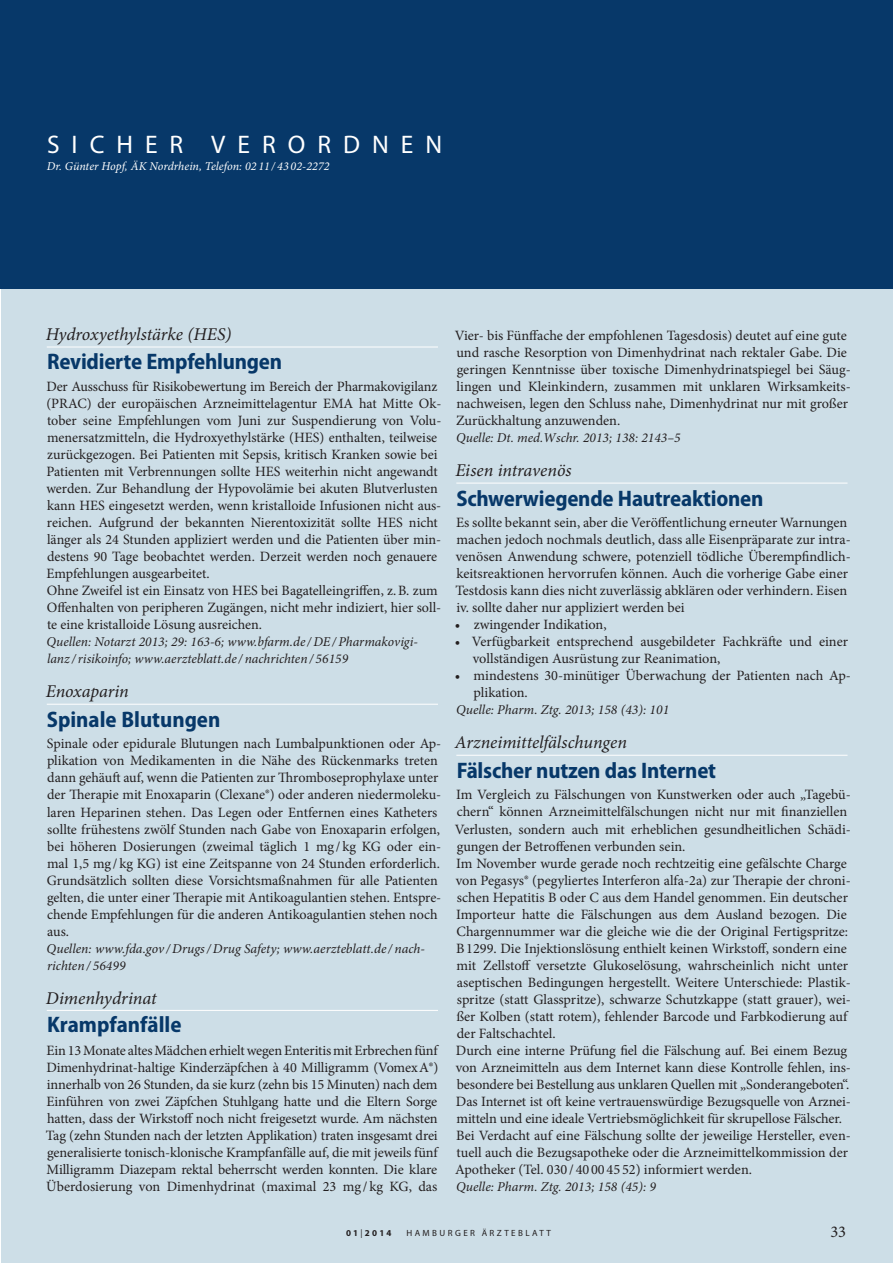
<style>
.page{position:relative;width:893px;height:1263px;background:#fff}
.page>*{position:absolute;margin:0;border:0;box-sizing:border-box;transform-origin:0 0}
.t1{font:25.5px "Myriad Pro Regular OV QIXQOC";letter-spacing:.47em;color:#fff}
.t2{font:22.5px "Myriad Pro Bold Semi Cn OV AKXQOC";letter-spacing:-.01em;color:#073869}
.t3{font:italic 18px "Minion Pro";letter-spacing:-.005em;color:#231f20}
.t4{font:16.5px "Minion Pro";color:#231f20}
.t5{font:14.25px/17px "Minion Pro";color:#231f20}
.t6{font:italic 13.5px/17px "Minion Pro";color:#231f20}
.t7{font:italic 12px "Minion Pro";color:#fff}
.t8{font:9px "Myriad Pro Regular OV QIXQOC";letter-spacing:.27em;color:#231f20}
.t9{font:9px "Myriad Pro Bold OV OIXQOC";letter-spacing:.25em;color:#231f20}
.s1{font-family:"Myriad Pro Regular OV QIXQOC"}
</style>
<div class="page">
<div style="left:1px;top:225px;width:892px;height:1038px;background:#cddee7"></div>
<div style="left:0;top:0;width:893px;height:289px;background:#073869"></div>
<hr style="left:47px;top:347px;width:391px;height:1px;background:#fff">
<hr style="left:47px;top:704px;width:391px;height:1px;background:#fff">
<hr style="left:47px;top:1010px;width:391px;height:1px;background:#fff">
<hr style="left:456px;top:483px;width:391px;height:1px;background:#fff">
<hr style="left:456px;top:755px;width:391px;height:1px;background:#fff">
<h1 class="t1" style="left:47px;top:129px;width:397px">SICHER VERORDNEN</h1>
<p class="t7" style="left:47px;top:159px;width:284px">Dr. Günter Hopf, ÄK Nordrhein, Telefon: 02 11 / 43 02-2272</p>
<p class="t3" style="left:46px;top:323px;width:187px">Hydroxyethylstärke (HES)</p>
<h2 class="t2" style="left:47px;top:348px;width:236px">Revidierte Empfehlungen</h2>
<p class="t5" style="left:46px;top:378px;width:396px">Der Ausschuss für Risikobewertung im Bereich der Pharmakovigilanz (PRAC) der europäischen Arzneimittelagentur EMA hat Mitte Ok&shy;tober seine Empfehlungen vom Juni zur Suspendierung von Volu&shy;menersatzmitteln, die Hydroxyethylstärke (HES) enthalten, teilweise zurückgezogen. Bei Patienten mit Sepsis, kritisch Kranken sowie bei Patienten mit Verbrennungen sollte HES weiterhin nicht angewandt werden. Zur Behandlung der Hypovolämie bei akuten Blutverlusten kann HES eingesetzt werden, wenn kristalloide Infusionen nicht aus&shy;reichen. Aufgrund der bekannten Nierentoxizität sollte HES nicht länger als 24 Stunden appliziert werden und die Patienten über min&shy;destens 90 Tage beobachtet werden. Derzeit werden noch genauere Empfehlungen ausgearbeitet.<br>Ohne Zweifel ist ein Einsatz von HES bei Bagatelleingriffen, z. B. zum Offenhalten von peripheren Zugängen, nicht mehr indiziert, hier soll&shy;te eine kristalloide Lösung ausreichen.</p>
<p class="t6" style="left:47px;top:633px;width:373px">Quellen: Notarzt 2013; 29: 163-6; www.bfarm.de / DE / Pharmakovigi&shy;lanz / risikoinfo; www.aerzteblatt.de / nachrichten / 56159</p>
<p class="t3" style="left:46px;top:681px;width:84px">Enoxaparin</p>
<h2 class="t2" style="left:47px;top:706px;width:175px">Spinale Blutungen</h2>
<p class="t5" style="left:47px;top:735px;width:396px">Spinale oder epidurale Blutungen nach Lumbalpunktionen oder Ap&shy;plikation von Medikamenten in die Nähe des Rückenmarks treten dann gehäuft auf, wenn die Patienten zur Thromboseprophylaxe unter der Therapie mit Enoxaparin (Clexane®) oder anderen niedermoleku&shy;laren Heparinen stehen. Das Legen oder Entfernen eines Katheters sollte frühestens zwölf Stunden nach Gabe von Enoxaparin erfolgen, bei höheren Dosierungen (zweimal täglich 1 mg / kg KG oder ein&shy;mal 1,5 mg / kg KG) ist eine Zeitspanne von 24 Stunden erforderlich.<br>Grundsätzlich sollten diese Vorsichtsmaßnahmen für alle Patienten gelten, die unter einer Therapie mit Antikoagulantien stehen. Entspre&shy;chende Empfehlungen für die anderen Antikoagulantien stehen noch aus.</p>
<p class="t6" style="left:47px;top:939px;width:380px">Quellen: www.fda.gov / Drugs / Drug Safety; www.aerzteblatt.de / nach&shy;richten / 56499</p>
<p class="t3" style="left:46px;top:987px;width:112px">Dimenhydrinat</p>
<h2 class="t2" style="left:47px;top:1011px;width:136px">Krampfanfälle</h2>
<p class="t5" style="left:46px;top:1041px;width:394px;text-align:justify">Ein 13 Monate altes Mädchen erhielt wegen Enteritis mit Erbrechen fünf Dimenhydrinat-haltige Kinderzäpfchen à 40 Milligramm (Vomex A®) innerhalb von 26 Stunden, da sie kurz (zehn bis 15 Minuten) nach dem Einführen von zwei Zäpfchen Stuhlgang hatte und die Eltern Sorge hatten, dass der Wirkstoff noch nicht freigesetzt wurde. Am nächsten Tag (zehn Stunden nach der letzten Applikation) traten insgesamt drei generalisierte tonisch-klonische Krampfanfälle auf, die mit jeweils fünf Milligramm Diazepam rektal beherrscht werden konnten. Die klare Überdosierung von Dimenhydrinat (maximal 23 mg / kg KG, das</p>
<p class="t5" style="left:455px;top:327px;width:398px">Vier- bis Fünffache der empfohlenen Tagesdosis) deutet auf eine gute und rasche Resorption von Dimenhydrinat nach rektaler Gabe. Die geringen Kenntnisse über toxische Dimenhydrinatspiegel bei Säug&shy;lingen und Kleinkindern, zusammen mit unklaren Wirksamkeits&shy;nachweisen, legen den Schluss nahe, Dimenhydrinat nur mit großer Zurückhaltung anzuwenden.</p>
<p class="t6" style="left:456px;top:429px;width:226px">Quelle: Dt. med.Wschr. 2013; 138: 2143–5</p>
<p class="t3" style="left:455px;top:459px;width:118px">Eisen intravenös</p>
<h2 class="t2" style="left:456px;top:485px;width:308px">Schwerwiegende Hautreaktionen</h2>
<p class="t5" style="left:455px;top:514px;width:397px">Es sollte bekannt sein, aber die Veröffentlichung erneuter Warnungen machen jedoch nochmals deutlich, dass alle Eisenpräparate zur intra&shy;venösen Anwendung schwere, potenziell tödliche Überempfindlich&shy;keitsreaktionen hervorrufen können. Auch die vorherige Gabe einer Testdosis kann dies nicht zuverlässig abklären oder verhindern. Eisen iv. sollte daher nur appliziert werden bei</p>
<p class="t5" style="left:455px;top:616px;width:153px">• zwingender Indikation,</p>
<p class="t5" style="left:473px;top:633px;width:377px;text-indent:-18px">• Verfügbarkeit entsprechend ausgebildeter Fachkräfte und einer vollständigen Ausrüstung zur Reanimation,</p>
<p class="t5" style="left:474px;top:667px;width:379px;text-indent:-19px">• mindestens 30-minütiger Überwachung der Patienten nach Ap&shy;plikation.</p>
<p class="t6" style="left:456px;top:701px;width:215px">Quelle: Pharm. Ztg. 2013; 158 (43): 101</p>
<p class="t3" style="left:455px;top:732px;width:173px">Arzneimittelfälschungen</p>
<h2 class="t2" style="left:457px;top:757px;width:261px">Fälscher nutzen das Internet</h2>
<p class="t5" style="left:455px;top:786px;width:398px">Im Vergleich zu Fälschungen von Kunstwerken oder auch „Tagebü&shy;chern“ können Arzneimittelfälschungen nicht nur mit finanziellen Verlusten, sondern auch mit erheblichen gesundheitlichen Schädi&shy;gungen der Betroffenen verbunden sein.<br>Im November wurde gerade noch rechtzeitig eine gefälschte Charge von Pegasys® (pegyliertes Interferon alfa-2a) zur Therapie der chroni&shy;schen Hepatitis B oder C aus dem Handel genommen. Ein deutscher Importeur hatte die Fälschungen aus dem Ausland bezogen. Die Chargennummer war die gleiche wie die der Original Fertigspritze:<br>B 1299. Die Injektionslösung enthielt keinen Wirkstoff, sondern eine mit Zellstoff versetzte Glukoselösung, wahrscheinlich nicht unter aseptischen Bedingungen hergestellt. Weitere Unterschiede: Plastik&shy;spritze (statt Glasspritze), schwarze Schutzkappe (statt grauer), wei&shy;ßer Kolben (statt rotem), fehlender Barcode und Farbkodierung auf der Faltschachtel.<br>Durch eine interne Prüfung fiel die Fälschung auf. Bei einem Bezug von Arzneimitteln aus dem Internet kann diese Kontrolle fehlen, ins&shy;besondere bei Bestellung aus unklaren Quellen mit „Sonderangeboten“.<br>Das Internet ist oft keine vertrauenswürdige Bezugsquelle von Arznei&shy;mitteln und eine ideale Vertriebsmöglichkeit für skrupellose Fälscher.<br>Bei Verdacht auf eine Fälschung sollte der jeweilige Hersteller, even&shy;tuell auch die Bezugsapotheke oder die Arzneimittelkommission der Apotheker (Tel. 030 / 40 00 45 52) informiert werden.</p>
<p class="t6" style="left:456px;top:1177px;width:201px">Quelle: Pharm. Ztg. 2013; 158 (45): 9</p>
<p class="t9" style="left:346px;top:1227px;width:47px">01<span class="s1">|</span>2014</p>
<p class="t8" style="left:406px;top:1227px;width:146px">HAMBURGER ÄRZTEBLATT</p>
<p class="t4" style="left:830px;top:1221px;width:17px">33</p>
</div>
